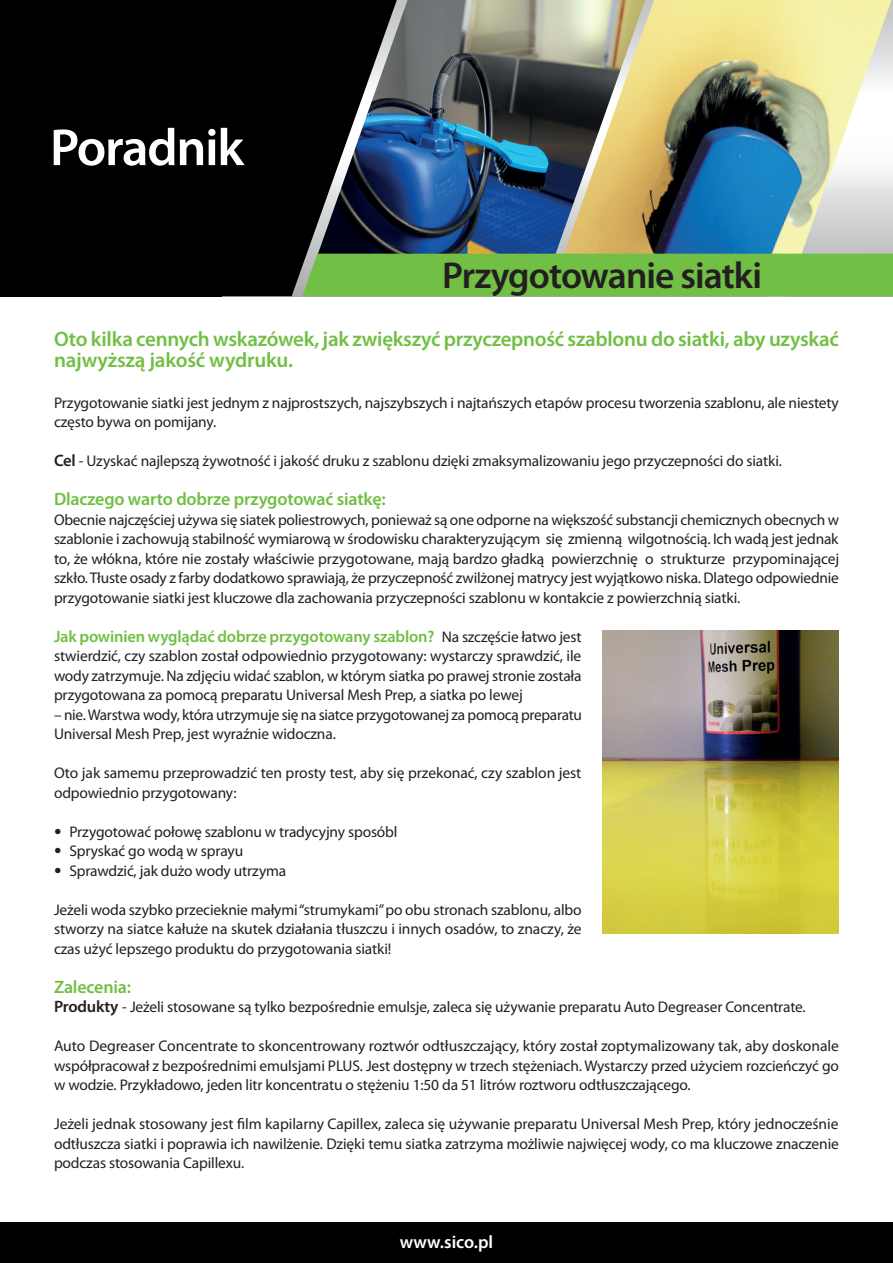
<style>
.page{position:relative;width:893px;height:1263px;background:#fff}
.page>*{position:absolute;margin:0;border:0;box-sizing:border-box;transform-origin:0 0}
.t1{font:600 52.5px "Myriad Pro";letter-spacing:-.025em;color:#fff}
.t2{font:600 37.5px "Myriad Pro";letter-spacing:-.025em;color:#231f20}
.t3{font:600 21px/21px "Myriad Pro";letter-spacing:-.015em;color:#71bf44}
.t4{font:600 18px "Myriad Pro";letter-spacing:-.01em;color:#71bf44}
.t5{font:600 18px "Myriad Pro";color:#fff}
.t6{font:600 16.5px "Myriad Pro";letter-spacing:-.01em;color:#71bf44}
.t7{font:15.45px/19.5px "Myriad Pro";letter-spacing:-.01em;color:#231f20;text-align:justify}
.s1{font-weight:600;font-size:16.5px}
.s2{font-weight:400;font-size:15.45px;color:#231f20}
.s3{font-family:"Helvetica";font-weight:300;font-size:15px}
</style>
<div class="page">
<div style="left:0;top:1223px;width:893px;height:40px;background:#000"></div>
<div style="left:0;top:0;width:893px;height:296px;background:#000"></div>
<img style="left:316px;top:0;width:246px;height:254px">
<img style="left:562px;top:0;width:330px;height:254px">
<div style="left:302px;top:254px;width:591px;height:42px;background:#71bf44"></div>
<img style="left:603px;top:631px;width:236px;height:302px">
<p class="t1" style="left:50px;top:114px;width:196px">Poradnik</p>
<p class="t2" style="left:442px;top:252px;width:322px">Przygotowanie siatki</p>
<p class="t3" style="left:54px;top:328px;width:786px">Oto kilka cennych wskazówek, jak zwiększyć przyczepność szablonu do siatki, aby uzyskać najwyższą jakość wydruku.</p>
<p class="t7" style="left:54px;top:393px;width:786px">Przygotowanie siatki jest jednym z najprostszych, najszybszych i najtańszych etapów procesu tworzenia szablonu, ale niestety często bywa on pomijany.</p>
<p class="t7" style="left:54px;top:451px;width:730px"><span class="s1">Cel</span> - Uzyskać najlepszą żywotność i jakość druku z szablonu dzięki zmaksymalizowaniu jego przyczepności do siatki.</p>
<p class="t4" style="left:54px;top:488px;width:333px">Dlaczego warto dobrze przygotować siatkę:</p>
<p class="t7" style="left:54px;top:510px;width:787px">Obecnie najczęściej używa się siatek poliestrowych, ponieważ są one odporne na większość substancji chemicznych obecnych w szablonie i zachowują stabilność wymiarową w środowisku charakteryzującym się zmienną wilgotnością. Ich wadą jest jednak to, że włókna, które nie zostały właściwie przygotowane, mają bardzo gładką powierzchnię o strukturze przypominającej szkło. Tłuste osady z farby dodatkowo sprawiają, że przyczepność zwilżonej matrycy jest wyjątkowo niska. Dlatego odpowiednie przygotowanie siatki jest kluczowe dla zachowania przyczepności szablonu w kontakcie z powierzchnią siatki.</p>
<p class="t6" style="left:54px;top:626px;width:529px">Jak powinien wyglądać dobrze przygotowany szablon? <span class="s2">Na szczęście łatwo jest</span></p>
<p class="t7" style="left:54px;top:646px;width:529px">stwierdzić, czy szablon został odpowiednio przygotowany: wystarczy sprawdzić, ile wody zatrzymuje. Na zdjęciu widać szablon, w którym siatka po prawej stronie została przygotowana za pomocą preparatu Universal Mesh Prep, a siatka po lewej</p>
<p class="t7" style="left:54px;top:705px;width:529px">– nie. Warstwa wody, która utrzymuje się na siatce przygotowanej za pomocą preparatu<br>Universal Mesh Prep, jest wyraźnie widoczna.</p>
<p class="t7" style="left:54px;top:763px;width:529px">Oto jak samemu przeprowadzić ten prosty test, aby się przekonać, czy szablon jest odpowiednio przygotowany:</p>
<p class="t7" style="left:54px;top:822px;width:345px"><span class="s3">•</span> Przygotować połowę szablonu w tradycyjny sposóbl</p>
<p class="t7" style="left:54px;top:841px;width:191px"><span class="s3">•</span> Spryskać go wodą w sprayu</p>
<p class="t7" style="left:54px;top:861px;width:234px"><span class="s3">•</span> Sprawdzić, jak dużo wody utrzyma</p>
<p class="t7" style="left:54px;top:900px;width:529px">Jeżeli woda szybko przecieknie małymi “strumykami” po obu stronach szablonu, albo stworzy na siatce kałuże na skutek działania tłuszczu i innych osadów, to znaczy, że czas użyć lepszego produktu do przygotowania siatki!</p>
<p class="t4" style="left:54px;top:975px;width:79px">Zalecenia:</p>
<p class="t7" style="left:54px;top:997px;width:753px"><span class="s1">Produkty</span> - Jeżeli stosowane są tylko bezpośrednie emulsje, zaleca się używanie preparatu Auto Degreaser Concentrate.</p>
<p class="t7" style="left:54px;top:1036px;width:786px">Auto Degreaser Concentrate to skoncentrowany roztwór odtłuszczający, który został zoptymalizowany tak, aby doskonale współpracował z bezpośrednimi emulsjami PLUS. Jest dostępny w trzech stężeniach. Wystarczy przed użyciem rozcieńczyć go w wodzie. Przykładowo, jeden litr koncentratu o stężeniu 1:50 da 51 litrów roztworu odtłuszczającego.</p>
<p class="t7" style="left:54px;top:1114px;width:786px">Jeżeli jednak stosowany jest film kapilarny Capillex, zaleca się używanie preparatu Universal Mesh Prep, który jednocześnie odtłuszcza siatki i poprawia ich nawilżenie. Dzięki temu siatka zatrzyma możliwie najwięcej wody, co ma kluczowe znaczenie podczas stosowania Capillexu.</p>
<p class="t5" style="left:400px;top:1230px;width:95px">www.sico.pl</p>
</div>
